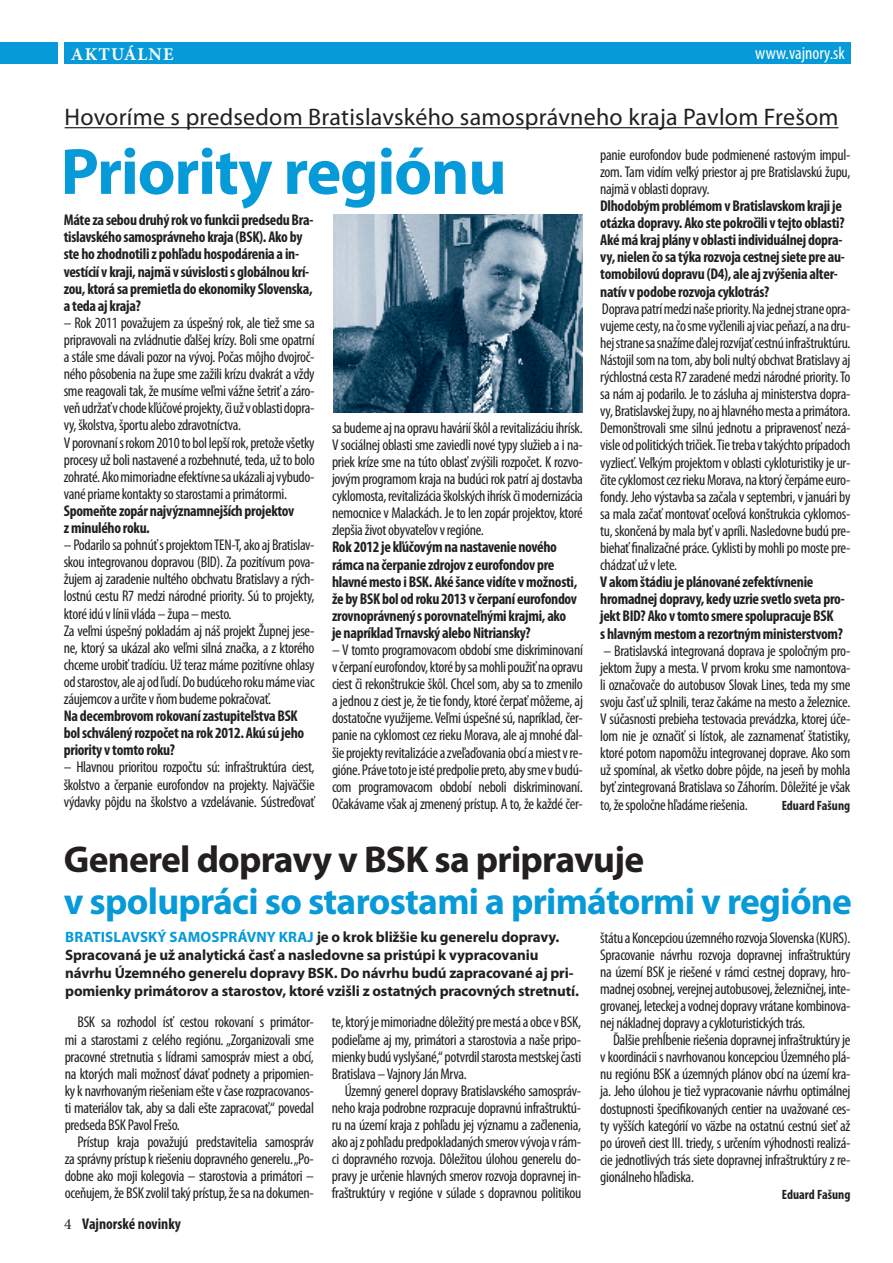
<style>
.page{position:relative;width:893px;height:1263px;background:#fff}
.page>*{position:absolute;margin:0;border:0;box-sizing:border-box;transform-origin:0 0}
.t1{font:700 66px "Myriad Pro";letter-spacing:-.02em;color:#069ad9}
.t2{font:700 37.5px "Myriad Pro";letter-spacing:-.02em;color:#069ad9}
.t3{font:700 37.5px "Myriad Pro";letter-spacing:-.02em;color:#231f20}
.t4{font:24px "Myriad Pro";letter-spacing:.01em;color:#231f20}
.t5{font:condensed 18px "Myriad Pro";color:#fff}
.t6{font:700 18px "Minion Pro";letter-spacing:.06em;color:#fff}
.t7{font:condensed 15.6px/17.1px "Myriad Pro";letter-spacing:-.02em;color:#231f20;text-align:justify}
.t8{font:700 condensed 15.6px/17.1px "Myriad Pro";letter-spacing:-.02em;color:#231f20}
.t9{font:700 condensed 15.6px "Myriad Pro";color:#231f20}
.t10{font:700 15px/18px "Myriad Pro";letter-spacing:-.01em;color:#231f20}
.t11{font:700 condensed 13.5px "Myriad Pro";color:#231f20}
.s1{color:#069ad9}
.s2{font-family:"Minion Pro";font-weight:400;font-stretch:normal}
</style>
<div class="page">
<div style="left:64px;top:43px;width:786px;height:21px;background:#069ad9"></div>
<div style="left:0;top:43px;width:58px;height:21px;background:#069ad9"></div>
<hr style="left:65px;top:127px;width:773px;height:1px;background:#231f20">
<img style="left:333px;top:215px;width:249px;height:197px">
<p class="t6" style="left:71px;top:42px;width:104px">AKTUÁLNE</p>
<p class="t5" style="left:755px;top:42px;width:91px">www.vajnory.sk</p>
<h3 class="t4" style="left:65px;top:102px;width:775px">Hovoríme s predsedom Bratislavského samosprávneho kraja Pavlom Frešom</h3>
<h1 class="t1" style="left:61px;top:129px;width:448px">Priority regiónu</h1>
<p class="t7" style="left:600px;top:146px;width:252px">panie eurofondov bude podmienené rastovým impul&shy;zom. Tam vidím veľký priestor aj pre Bratislavskú župu, najmä v oblasti dopravy.</p>
<p class="t8" style="left:600px;top:197px;width:246px">Dlhodobým problémom v Bratislavskom kraji je otázka dopravy. Ako ste pokročili v tejto oblasti?<br>Aké má kraj plány v oblasti individuálnej dopra&shy;vy, nielen čo sa týka rozvoja cestnej siete pre au&shy;tomobilovú dopravu (D4), ale aj zvýšenia alter&shy;natív v podobe rozvoja cyklotrás?</p>
<p class="t7" style="left:600px;top:300px;width:252px">Doprava patrí medzi naše priority. Na jednej strane opra&shy;vujeme cesty, na čo sme vyčlenili aj viac peňazí, a na dru&shy;hej strane sa snažíme ďalej rozvíjať cestnú infraštruktúru.<br>Nástojil som na tom, aby boli nultý obchvat Bratislavy aj rýchlostná cesta R7 zaradené medzi národné priority. To sa nám aj podarilo. Je to zásluha aj ministerstva dopra&shy;vy, Bratislavskej župy, no aj hlavného mesta a primátora.<br>Demonštrovali sme silnú jednotu a pripravenosť nezá&shy;visle od politických tričiek. Tie treba v takýchto prípadoch vyzliecť. Veľkým projektom v oblasti cykloturistiky je ur&shy;čite cyklomost cez rieku Morava, na ktorý čerpáme euro&shy;fondy. Jeho výstavba sa začala v septembri, v januári by sa mala začať montovať oceľová konštrukcia cyklomos&shy;tu, skončená by mala byť v apríli. Nasledovne budú pre&shy;biehať finalizačné práce. Cyklisti by mohli po moste pre&shy;chádzať už v lete.</p>
<p class="t8" style="left:600px;top:573px;width:246px">V akom štádiu je plánované zefektívnenie hromadnej dopravy, kedy uzrie svetlo sveta pro&shy;jekt BID? Ako v tomto smere spolupracuje BSK<br>s hlavným mestom a rezortným ministerstvom?</p>
<p class="t7" style="left:600px;top:642px;width:252px">– Bratislavská integrovaná doprava je spoločným pro&shy;jektom župy a mesta. V prvom kroku sme namontova&shy;li označovače do autobusov Slovak Lines, teda my sme svoju časť už splnili, teraz čakáme na mesto a železnice.<br>V súčasnosti prebieha testovacia prevádzka, ktorej úče&shy;lom nie je označiť si lístok, ale zaznamenať štatistiky, ktoré potom napomôžu integrovanej doprave. Ako som už spomínal, ak všetko dobre pôjde, na jeseň by mohla byť zintegrovaná Bratislava so Záhorím. Dôležité je však to, že spoločne hľadáme riešenia.</p>
<p class="t8" style="left:64px;top:211px;width:251px">Máte za sebou druhý rok vo funkcii predsedu Bra&shy;tislavského samosprávneho kraja (BSK). Ako by ste ho zhodnotili z pohľadu hospodárenia a in&shy;vestícií v kraji, najmä v súvislosti s globálnou krí&shy;zou, ktorá sa premietla do ekonomiky Slovenska, a teda aj kraja?</p>
<p class="t7" style="left:64px;top:314px;width:252px;text-align:left">– Rok 2011 považujem za úspešný rok, ale tiež sme sa pripravovali na zvládnutie ďalšej krízy. Boli sme opatrní a stále sme dávali pozor na vývoj. Počas môjho dvojroč&shy;ného pôsobenia na župe sme zažili krízu dvakrát a vždy sme reagovali tak, že musíme veľmi vážne šetriť a záro&shy;veň udržať v chode kľúčové projekty, či už v oblasti dopra&shy;vy, školstva, športu alebo zdravotníctva.<br>V porovnaní s rokom 2010 to bol lepší rok, pretože všetky procesy už boli nastavené a rozbehnuté, teda, už to bolo zohraté. Ako mimoriadne efektívne sa ukázali aj vybudo&shy;vané priame kontakty so starostami a primátormi.</p>
<p class="t8" style="left:64px;top:502px;width:232px">Spomeňte zopár najvýznamnejších projektov z minulého roku.</p>
<p class="t7" style="left:64px;top:536px;width:252px;text-align:left">– Podarilo sa pohnúť s projektom TEN-T, ako aj Bratislav&shy;skou integrovanou dopravou (BID). Za pozitívum pova&shy;žujem aj zaradenie nultého obchvatu Bratislavy a rých&shy;lostnú cestu R7 medzi národné priority. Sú to projekty, ktoré idú v línii vláda – župa – mesto.<br>Za veľmi úspešný pokladám aj náš projekt Župnej jese&shy;ne, ktorý sa ukázal ako veľmi silná značka, a z ktorého chceme urobiť tradíciu. Už teraz máme pozitívne ohlasy od starostov, ale aj od ľudí. Do budúceho roku máme viac záujemcov a určite v ňom budeme pokračovať.</p>
<p class="t8" style="left:64px;top:707px;width:242px">Na decembrovom rokovaní zastupiteľstva BSK bol schválený rozpočet na rok 2012. Akú sú jeho priority v tomto roku?</p>
<p class="t7" style="left:64px;top:758px;width:252px">– Hlavnou prioritou rozpočtu sú: infraštruktúra ciest, školstvo a čerpanie eurofondov na projekty. Najväčšie výdavky pôjdu na školstvo a vzdelávanie. Sústreďovať</p>
<p class="t7" style="left:332px;top:419px;width:252px">sa budeme aj na opravu havárií škôl a revitalizáciu ihrísk.<br>V sociálnej oblasti sme zaviedli nové typy služieb a i na&shy;priek kríze sme na túto oblasť zvýšili rozpočet. K rozvo&shy;jovým programom kraja na budúci rok patrí aj dostavba cyklomosta, revitalizácia školských ihrísk či modernizácia nemocnice v Malackách. Je to len zopár projektov, ktoré zlepšia život obyvateľov v regióne.</p>
<p class="t8" style="left:332px;top:538px;width:247px">Rok 2012 je kľúčovým na nastavenie nového rámca na čerpanie zdrojov z eurofondov pre hlavné mesto i BSK. Aké šance vidíte v možnosti, že by BSK bol od roku 2013 v čerpaní eurofondov zrovnoprávnený s porovnateľnými krajmi, ako je napríklad Trnavský alebo Nitriansky?</p>
<p class="t7" style="left:332px;top:641px;width:252px">– V tomto programovacom období sme diskriminovaní v čerpaní eurofondov, ktoré by sa mohli použiť na opravu ciest či rekonštrukcie škôl. Chcel som, aby sa to zmenilo a jednou z ciest je, že tie fondy, ktoré čerpať môžeme, aj dostatočne využijeme. Veľmi úspešné sú, napríklad, čer&shy;panie na cyklomost cez rieku Morava, ale aj mnohé ďal&shy;šie projekty revitalizácie a zveľaďovania obcí a miest v re&shy;gióne. Práve toto je isté predpolie preto, aby sme v budú&shy;com programovacom období neboli diskriminovaní.<br>Očakávame však aj zmenený prístup. A to, že každé čer-</p>
<p class="t11" style="left:782px;top:797px;width:70px">Eduard Fašung</p>
<h2 class="t3" style="left:64px;top:834px;width:582px">Generel dopravy v BSK sa pripravuje</h2>
<h2 class="t2" style="left:64px;top:876px;width:790px">v spolupráci so starostami a primátormi v regióne</h2>
<p class="t10" style="left:65px;top:927px;width:515px"><span class="s1">Bratislavský samosp rávny kraj</span> je o krok bližšie ku generelu dopravy.<br>Spracovaná je už analytická časť a nasledovne sa pristúpi k vypracovaniu návrhu Územného generelu dopravy BSK. Do návrhu budú zapracované aj pri&shy;pomienky primátorov a starostov, ktoré vzišli z ostatných pracovných stretnutí.</p>
<p class="t7" style="left:600px;top:928px;width:252px">štátu a Koncepciou územného rozvoja Slovenska (KURS).<br>Spracovanie návrhu rozvoja dopravnej infraštruktúry na území BSK je riešené v rámci cestnej dopravy, hro&shy;madnej osobnej, verejnej autobusovej, železničnej, inte&shy;grovanej, leteckej a vodnej dopravy vrátane kombinova&shy;nej nákladnej dopravy a cykloturistických trás.</p>
<p class="t7" style="left:600px;top:1031px;width:252px;text-indent:13px">Ďalšie prehĺbenie riešenia dopravnej infraštruktúry je v koordinácii s navrhovanou koncepciou Územného plá&shy;nu regiónu BSK a územných plánov obcí na území kra&shy;ja. Jeho úlohou je tiež vypracovanie návrhu optimálnej dostupnosti špecifikovaných centier na uvažované ces&shy;ty vyšších kategórií vo väzbe na ostatnú cestnú sieť až po úroveň ciest III. triedy, s určením výhodnosti realizá&shy;cie jednotlivých trás siete dopravnej infraštruktúry z re&shy;gionálneho hľadiska.</p>
<p class="t11" style="left:782px;top:1186px;width:70px">Eduard Fašung</p>
<p class="t7" style="left:65px;top:1013px;width:251px;text-indent:13px">BSK sa rozhodol ísť cestou rokovaní s primátor&shy;mi a starostami z celého regiónu. „Zorganizovali sme pracovné stretnutia s lídrami samospráv miest a obcí, na ktorých mali možnosť dávať podnety a pripomien&shy;ky k navrhovaným riešeniam ešte v čase rozpracovanos&shy;ti materiálov tak, aby sa dali ešte zapracovať,“ povedal predseda BSK Pavol Frešo.</p>
<p class="t7" style="left:65px;top:1133px;width:251px;text-indent:13px">Prístup kraja považujú predstavitelia samospráv za správny prístup k riešeniu dopravného generelu. „Po&shy;dobne ako moji kolegovia – starostovia a primátori – oceňujem, že BSK zvolil taký prístup, že sa na dokumen-</p>
<p class="t7" style="left:332px;top:1013px;width:251px">te, ktorý je mimoriadne dôležitý pre mestá a obce v BSK, podieľame aj my, primátori a starostovia a naše pripo&shy;mienky budú vyslyšané,“ potvrdil starosta mestskej časti Bratislava – Vajnory Ján Mrva.</p>
<p class="t7" style="left:332px;top:1082px;width:251px;text-indent:13px">Územný generel dopravy Bratislavského samospráv&shy;neho kraja podrobne rozpracuje dopravnú infraštruktú&shy;ru na území kraja z pohľadu jej významu a začlenenia, ako aj z pohľadu predpokladaných smerov vývoja v rám&shy;ci dopravného rozvoja. Dôležitou úlohou generelu do&shy;pravy je určenie hlavných smerov rozvoja dopravnej in&shy;fraštruktúry v regióne v súlade s dopravnou politikou</p>
<p class="t9" style="left:64px;top:1214px;width:118px"><span class="s2">4</span> Vajnorské novinky</p>
</div>
